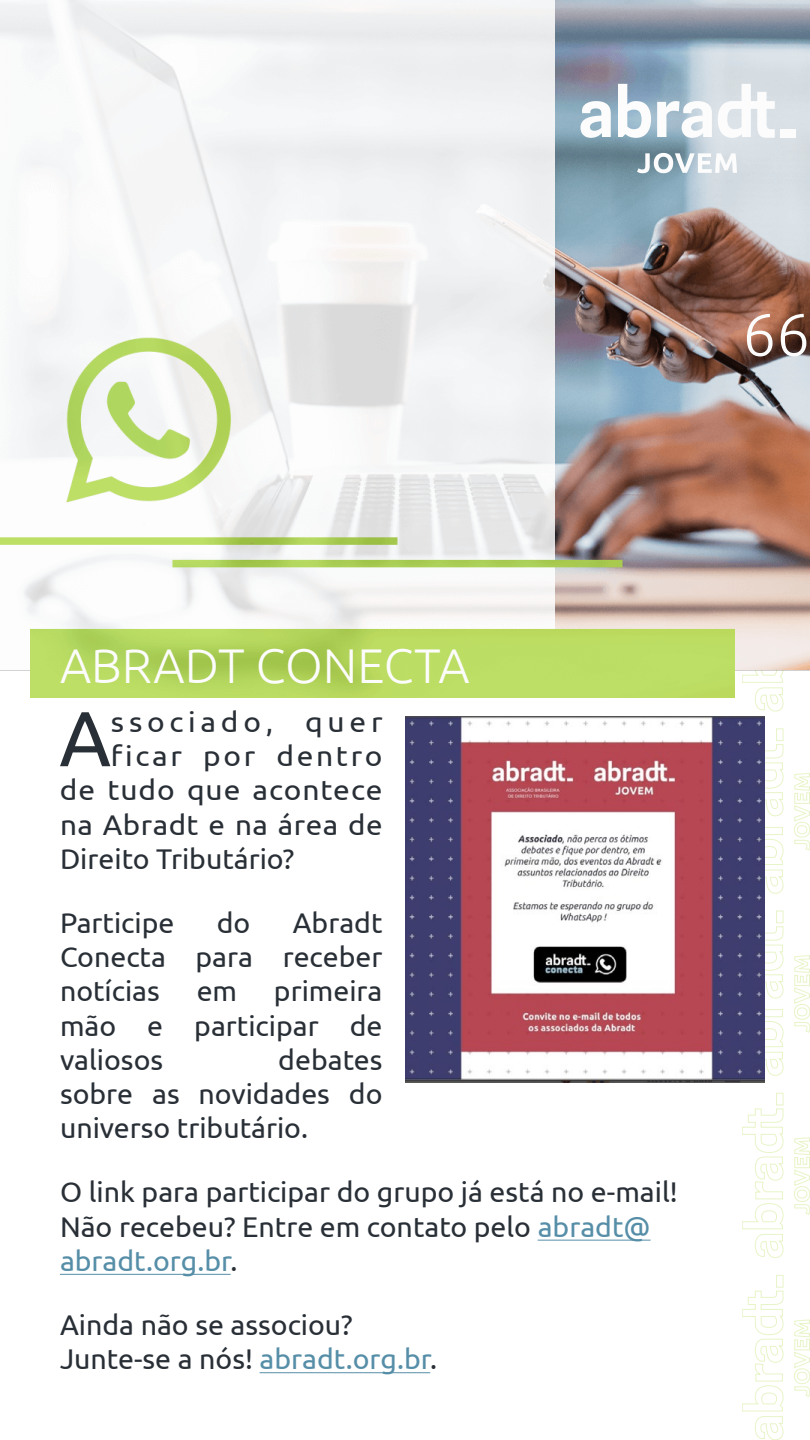
<style>
.page{position:relative;width:810px;height:1440px;background:#fff}
.page>*{position:absolute;margin:0;border:0;box-sizing:border-box;transform-origin:0 0}
.t1{font:77.85px "Ubuntu";color:#292f36}
.t2{font:300 60px "Ubuntu";color:#fcfcfc}
.t3{font:300 48.75px "Ubuntu";color:#fcfcfc}
.t4{font:28.5px/34.2px "Ubuntu";color:#292f36;text-align:justify}
.t5{font:28.5px "Ubuntu";letter-spacing:.035em;color:#292f36;scale:1.05 1}
.t6{font:28.5px "Ubuntu";color:#292f36;scale:1.04 1}
.t7{font:28.5px "Ubuntu";letter-spacing:.09em;color:#292f36;scale:1.05 1}
.t8{font:28.5px "Ubuntu";letter-spacing:.16em;color:#292f36;scale:1.05 1}
.s1{color:#568ea8}
</style>
<div class="page">
<svg style="left:754px;top:698px;width:30px;height:13px"></svg>
<svg style="left:742px;top:728px;width:68px;height:712px"></svg>
<img style="left:0;top:0;width:810px;height:698px">
<hr style="left:538px;top:1240px;width:113px;height:1px;background:#568ea8">
<hr style="left:60px;top:1274px;width:171px;height:1px;background:#568ea8">
<hr style="left:260px;top:1372px;width:170px;height:1px;background:#568ea8">
<img style="left:405px;top:717px;width:360px;height:365px">
<svg style="left:580px;top:101px;width:31px;height:37px"></svg>
<svg style="left:618px;top:0;width:192px;height:173px"></svg>
<div style="left:780px;top:129px;width:15px;height:9px;background:#fcfcfc"></div>
<h2 class="t2" style="left:742px;top:298px;width:69px">66</h2>
<h3 class="t3" style="left:60px;top:636px;width:411px">ABRADT CONECTA</h3>
<h1 class="t1" style="left:59px;top:691px;width:53px">A</h1>
<p class="t8" style="left:111px;top:705px;width:260px">ssociado, quer</p>
<p class="t7" style="left:111px;top:739px;width:260px">ficar por dentro</p>
<p class="t5" style="left:60px;top:773px;width:309px">de tudo que acontece</p>
<p class="t6" style="left:60px;top:807px;width:312px">na Abradt e na área de</p>
<p class="t4" style="left:60px;top:841px;width:236px">Direito Tributário?</p>
<p class="t4" style="left:60px;top:905px;width:324px;text-indent:233px">Abradt Conecta para receber notícias</p>
<p class="t4" style="left:60px;top:905px;width:116px">Participe</p>
<p class="t4" style="left:217px;top:905px;width:35px">do</p>
<p class="t4" style="left:60px;top:973px;width:324px;text-indent:214px">primeira mão e participar de valiosos</p>
<p class="t4" style="left:197px;top:973px;width:42px">em</p>
<p class="t4" style="left:60px;top:1042px;width:324px;text-indent:218px">debates sobre as novidades do universo tributário.</p>
<p class="t4" style="left:60px;top:1174px;width:619px;text-align:left">O link para participar do grupo já está no e-mail!<br>Não recebeu? Entre em contato pelo <span class="s1">abradt@ abradt.org.br</span>.</p>
<p class="t4" style="left:60px;top:1307px;width:379px">Ainda não se associou?<br>Junte-se a nós! <span class="s1">abradt.org.br</span>.</p>
</div>
